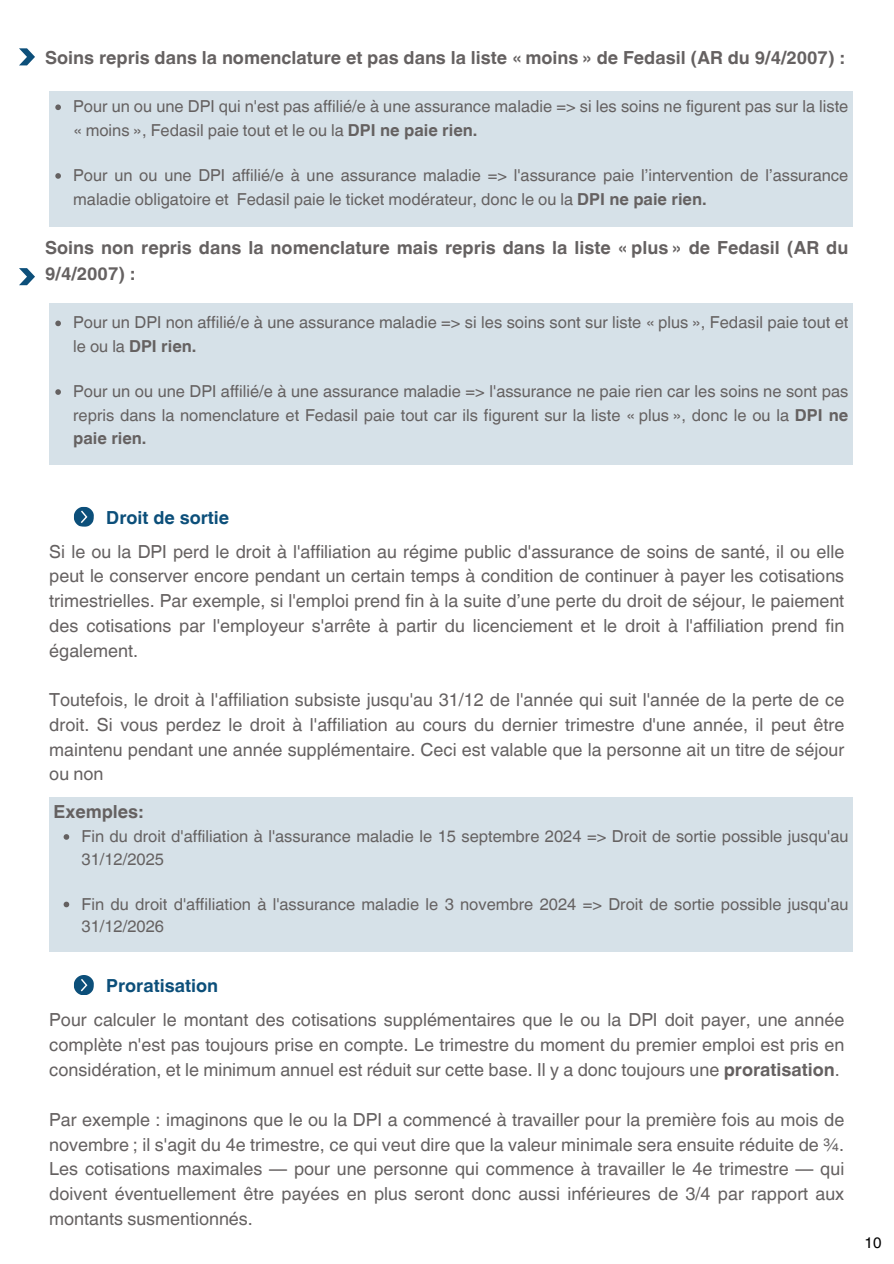
<style>
.page{position:relative;width:894px;height:1264px;background:#fff}
.page>*{position:absolute;margin:0;border:0;box-sizing:border-box;transform-origin:0 0}
.t1{font:18px/24.8px "Helvetica World";color:#656161;text-align:justify}
.t2{font:700 18px/25.8px "Helvetica World";color:#656161}
.t3{font:700 18px "Helvetica World";color:#0c4f7a}
.t4{font:16.5px/23.7px "Helvetica World";color:#656161}
.t5{font:15.15px "Helvetica World";color:#000}
.s1{font-weight:700}
</style>
<div class="page">
<div style="left:49px;top:303px;width:803px;height:161px;background:#d6e1e8"></div>
<div style="left:49px;top:91px;width:803px;height:135px;background:#d6e1e8"></div>
<svg style="left:55px;top:104px;width:6px;height:6px"></svg>
<svg style="left:55px;top:173px;width:6px;height:6px"></svg>
<svg style="left:55px;top:320px;width:6px;height:6px"></svg>
<svg style="left:55px;top:389px;width:6px;height:6px"></svg>
<svg style="left:19px;top:48px;width:16px;height:17px"></svg>
<svg style="left:19px;top:268px;width:16px;height:17px"></svg>
<svg style="left:74px;top:506px;width:20px;height:21px"></svg>
<div style="left:49px;top:796px;width:803px;height:155px;background:#d6e1e8"></div>
<svg style="left:64px;top:834px;width:5px;height:5px"></svg>
<svg style="left:64px;top:901px;width:5px;height:6px"></svg>
<svg style="left:74px;top:975px;width:20px;height:20px"></svg>
<h1 class="t2" style="left:45px;top:43px;width:800px">Soins repris dans la nomenclature et pas dans la liste « moins » de Fedasil (AR du 9/4/2007) :</h1>
<p class="t4" style="left:73px;top:95px;width:776px">Pour un ou une DPI qui n'est pas affilié/e à une assurance maladie =&gt; si les soins ne figurent pas sur la liste « moins », Fedasil paie tout et le ou la <span class="s1">DPI ne paie rien.</span></p>
<p class="t4" style="left:73px;top:163px;width:776px">Pour un ou une DPI affilié/e à une assurance maladie =&gt; l'assurance paie l’intervention de l’assurance maladie obligatoire et Fedasil paie le ticket modérateur, donc le ou la <span class="s1">DPI ne paie rien.</span></p>
<h1 class="t2" style="left:45px;top:233px;width:804px">Soins non repris dans la nomenclature mais repris dans la liste « plus » de Fedasil (AR du<br>9/4/2007) :</h1>
<p class="t4" style="left:73px;top:311px;width:776px">Pour un DPI non affilié/e à une assurance maladie =&gt; si les soins sont sur liste « plus », Fedasil paie tout et le ou la <span class="s1">DPI rien.</span></p>
<p class="t4" style="left:73px;top:379px;width:776px;text-align:justify">Pour un ou une DPI affilié/e à une assurance maladie =&gt; l'assurance ne paie rien car les soins ne sont pas repris dans la nomenclature et Fedasil paie tout car ils figurent sur la liste « plus », donc le ou la <span class="s1">DPI ne paie rien.</span></p>
<p class="t3" style="left:106px;top:502px;width:124px">Droit de sortie</p>
<p class="t1" style="left:49px;top:539px;width:796px">Si le ou la DPI perd le droit à l'affiliation au régime public d'assurance de soins de santé, il ou elle peut le conserver encore pendant un certain temps à condition de continuer à payer les cotisations trimestrielles. Par exemple, si l'emploi prend fin à la suite d’une perte du droit de séjour, le paiement des cotisations par l'employeur s'arrête à partir du licenciement et le droit à l'affiliation prend fin également.</p>
<h1 class="t1" style="left:49px;top:687px;width:796px">Toutefois, le droit à l'affiliation subsiste jusqu'au 31/12 de l'année qui suit l'année de la perte de ce droit. Si vous perdez le droit à l'affiliation au cours du dernier trimestre d'une année, il peut être maintenu pendant une année supplémentaire. Ceci est valable que la personne ait un titre de séjour ou non</h1>
<p class="t2" style="left:53px;top:797px;width:91px">Exemples:</p>
<h1 class="t4" style="left:81px;top:825px;width:768px;line-height:22.5px">Fin du droit d'affiliation à l'assurance maladie le 15 septembre 2024 =&gt; Droit de sortie possible jusqu'au<br>31/12/2025</h1>
<p class="t4" style="left:81px;top:892px;width:768px;line-height:22.5px">Fin du droit d'affiliation à l'assurance maladie le 3 novembre 2024 =&gt; Droit de sortie possible jusqu'au<br>31/12/2026</p>
<p class="t3" style="left:106px;top:970px;width:113px">Proratisation</p>
<p class="t1" style="left:49px;top:1006px;width:796px;line-height:25.3px">Pour calculer le montant des cotisations supplémentaires que le ou la DPI doit payer, une année complète n'est pas toujours prise en compte. Le trimestre du moment du premier emploi est pris en considération, et le minimum annuel est réduit sur cette base. Il y a donc toujours une <span class="s1">proratisation</span>.</p>
<h1 class="t1" style="left:49px;top:1107px;width:796px">Par exemple : imaginons que le ou la DPI a commencé à travailler pour la première fois au mois de novembre ; il s'agit du 4e trimestre, ce qui veut dire que la valeur minimale sera ensuite réduite de ¾.<br>Les cotisations maximales — pour une personne qui commence à travailler le 4e trimestre — qui doivent éventuellement être payées en plus seront donc aussi inférieures de 3/4 par rapport aux montants susmentionnés.</h1>
<p class="t5" style="left:864px;top:1234px;width:18px">10</p>
</div>
